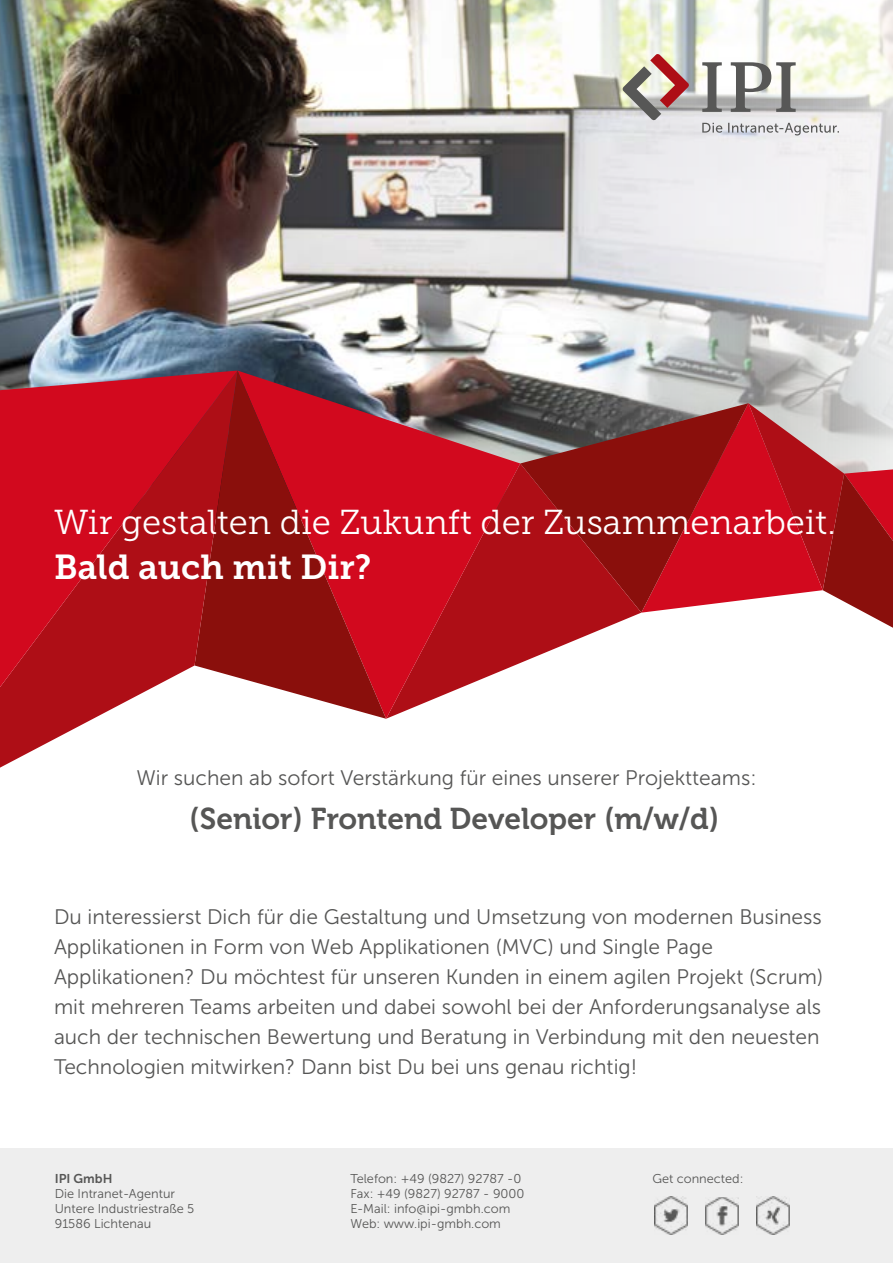
<style>
.page{position:relative;width:893px;height:1263px;background:#fff}
.page>*{position:absolute;margin:0;border:0;box-sizing:border-box;transform-origin:0 0}
.t1{font:34.5px "Museo Slab 300";color:#fff}
.t2{font:34.5px "Museo Slab 700";color:#fff}
.t3{font:30px "Museo 700";color:#565655}
.t4{font:21px/30px "Museo Sans 300";color:#565655}
.t5{font:12.75px/15px "Museo Sans 300";color:#565655}
.t6{font:12.75px "Museo Sans 700";color:#565655}
</style>
<div class="page">
<img style="left:0;top:0;width:893px;height:403px">
<svg style="left:748px;top:403px;width:145px;height:225px;background:#c15258"></svg>
<svg style="left:520px;top:403px;width:228px;height:210px;background:#9d272e"></svg>
<svg style="left:520px;top:463px;width:121px;height:200px;background:#aa2c2f"></svg>
<svg style="left:386px;top:371px;width:134px;height:348px;background:#b7303b"></svg>
<svg style="left:238px;top:371px;width:148px;height:348px;background:#ad212a"></svg>
<svg style="left:0;top:687px;width:154px;height:81px"></svg>
<svg style="left:0;top:371px;width:238px;height:316px;background:#bb1321"></svg>
<svg style="left:702px;top:123px;width:137px;height:12px"></svg>
<svg style="left:621px;top:53px;width:69px;height:68px;background:#bfa9a0"></svg>
<svg style="left:702px;top:62px;width:94px;height:50px"></svg>
<div style="left:0;top:1148px;width:893px;height:115px;background:#eee"></div>
<img style="left:654px;top:1197px;width:33px;height:37px">
<img style="left:705px;top:1197px;width:33px;height:37px">
<img style="left:756px;top:1197px;width:33px;height:37px">
<h1 class="t1" style="left:54px;top:503px;width:783px">Wir gestalten die Zukunft der Zusammenarbeit.</h1>
<h1 class="t2" style="left:54px;top:547px;width:319px">Bald auch mit Dir?</h1>
<p class="t4" style="left:136px;top:763px;width:622px">Wir suchen ab sofort Verstärkung für eines unserer Projektteams:</p>
<h2 class="t3" style="left:189px;top:802px;width:531px">(Senior) Frontend Developer (m/w/d)</h2>
<p class="t4" style="left:54px;top:901px;width:771px">Du interessierst Dich für die Gestaltung und Umsetzung von modernen Business Applikationen in Form von Web Applikationen (MVC) und Single Page Applikationen? Du möchtest für unseren Kunden in einem agilen Projekt (Scrum) mit mehreren Teams arbeiten und dabei sowohl bei der Anforderungsanalyse als auch der technischen Bewertung und Beratung in Verbindung mit den neuesten Technologien mitwirken? Dann bist Du bei uns genau richtig!</p>
<p class="t6" style="left:55px;top:1172px;width:59px">IPI GmbH</p>
<p class="t5" style="left:55px;top:1186px;width:141px">Die Intranet-Agentur<br>Untere Industriestraße 5<br>91586 Lichtenau</p>
<p class="t5" style="left:350px;top:1171px;width:176px">Telefon: +49 (9827) 92787 -0<br>Fax: +49 (9827) 92787 - 9000<br>E-Mail: info@ipi-gmbh.com<br>Web: www.ipi-gmbh.com</p>
<p class="t5" style="left:652px;top:1171px;width:93px">Get connected:</p>
</div>
